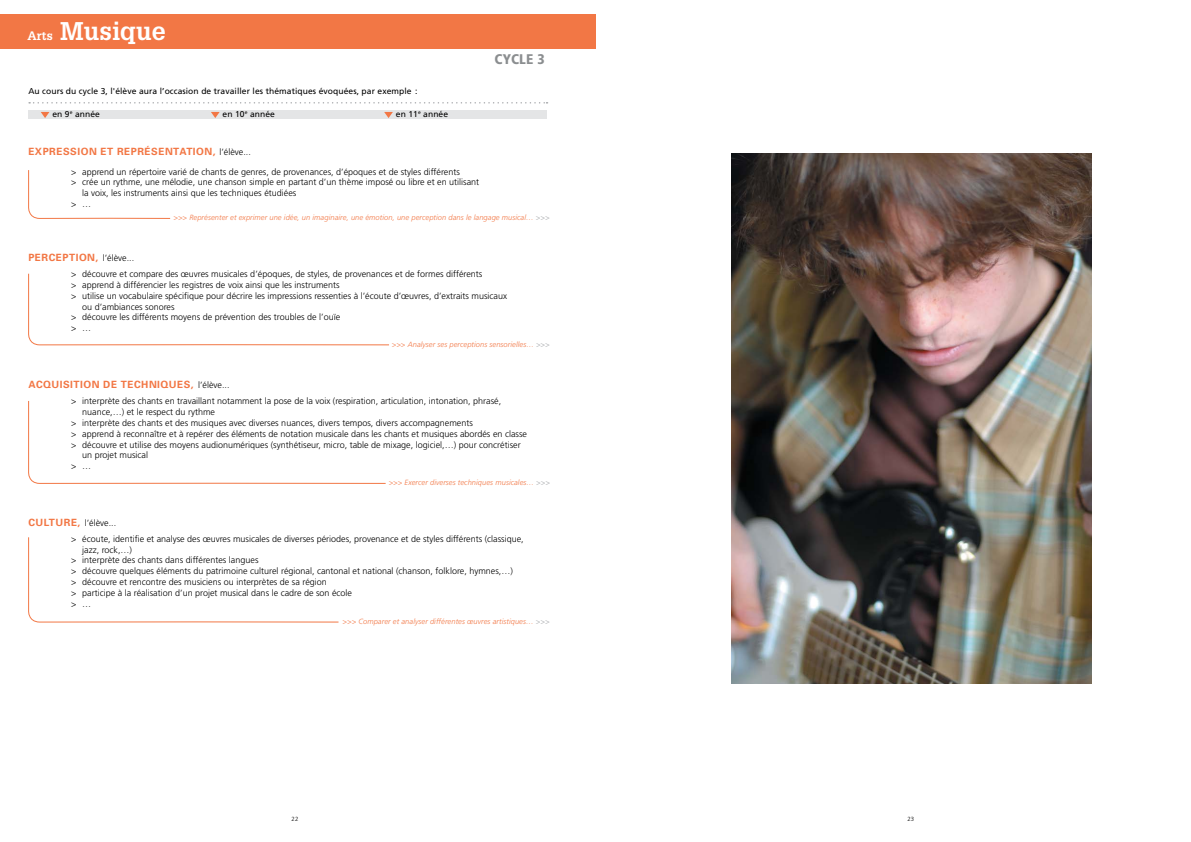
<style>
.page{position:relative;width:1191px;height:842px;background:#fff}
.page>*{position:absolute;margin:0;border:0;box-sizing:border-box;transform-origin:0 0}
.t1{font:700 25px "Glypha";color:#fff}
.t2{font:900 condensed 14px "Frutiger";letter-spacing:.01em;color:#8b8e90}
.t3{font:700 10px "Univers";letter-spacing:.05em;color:#f27745}
.t4{font:300 9px "Frutiger";color:#000}
.t5{font:300 9px "Univers";color:#000}
.t6{font:8.5px "Frutiger";letter-spacing:.01em;color:#000}
.t7{font:italic 300 7.5px "Frutiger";letter-spacing:.01em;color:#f27745}
.t8{font:300 6px "Frutiger";color:#000}
.s1{font-size:12px}
.s2{font-family:"Univers";font-weight:700;font-size:10px;color:#f27745}
.s3{font-family:"Univers"}
.s4{font-family:"Frutiger"}
.s5{color:#a7a9ac}
</style>
<div class="page">
<div style="left:0;top:14px;width:595px;height:34px;background:#f27745"></div>
<svg style="left:29px;top:102px;width:518px;height:2px"></svg>
<svg style="left:28px;top:170px;width:143px;height:49px"></svg>
<svg style="left:28px;top:401px;width:358px;height:83px"></svg>
<svg style="left:28px;top:537px;width:311px;height:85px"></svg>
<svg style="left:28px;top:273px;width:361px;height:72px"></svg>
<img style="left:731px;top:153px;width:360px;height:530px">
<div style="left:28px;top:111px;width:519px;height:8px;background:#e4e5e6"></div>
<svg style="left:41px;top:112px;width:8px;height:6px"></svg>
<svg style="left:211px;top:112px;width:9px;height:6px"></svg>
<svg style="left:384px;top:112px;width:9px;height:6px"></svg>
<h1 class="t1" style="left:27px;top:15px;width:140px"><span class="s1">Arts</span> Musique</h1>
<p class="t6" style="left:28px;top:87px;width:391px">Au cours du cycle 3, l'élève aura l’occasion de travailler les thématiques évoquées, par exemple :</p>
<p class="t6" style="left:52px;top:109px;width:49px">en 9<sup>e</sup> année</p>
<p class="t6" style="left:223px;top:109px;width:54px">en 10<sup>e</sup> année</p>
<p class="t6" style="left:396px;top:109px;width:54px">en 11<sup>e</sup> année</p>
<p class="t3" style="left:28px;top:146px;width:8px">EXPRESSION</p>
<p class="t3" style="left:101px;top:146px;width:25px">ET REPR</p>
<p class="t3" style="left:145px;top:146px;width:15px">éSENTATION</p>
<p class="t4" style="left:213px;top:147px;width:40px"><span class="s2">,</span> l’élève...</p>
<p class="t4" style="left:71px;top:166px;width:390px"><span class="s3">&gt;</span> apprend un répertoire varié de chants de genres, de provenances, d’époques et de styles différents</p>
<p class="t4" style="left:71px;top:177px;width:410px"><span class="s3">&gt;</span> crée un rythme, une mélodie, une chanson simple en partant d’un thème imposé ou libre et en utilisant</p>
<p class="t4" style="left:82px;top:188px;width:216px">la voix, les instruments ainsi que les techniques étudiées</p>
<p class="t5" style="left:71px;top:198px;width:22px">&gt; <span class="s4">…</span></p>
<h2 class="t2" style="left:494px;top:51px;width:52px">CYCLE 3</h2>
<p class="t3" style="left:28px;top:252px;width:8px">PERCEPTION</p>
<p class="t4" style="left:96px;top:253px;width:40px"><span class="s2">,</span> l’élève...</p>
<p class="t7" style="left:173px;top:213px;width:377px">&gt;&gt;&gt; Représenter et exprimer une idée, un imaginaire, une émotion, une perception dans le langage musical… <span class="s5">&gt;&gt;&gt;</span></p>
<p class="t4" style="left:71px;top:269px;width:413px"><span class="s3">&gt;</span> découvre et compare des œuvres musicales d’époques, de styles, de provenances et de formes différents</p>
<p class="t4" style="left:71px;top:280px;width:270px"><span class="s3">&gt;</span> apprend à différencier les registres de voix ainsi que les instruments</p>
<p class="t4" style="left:71px;top:290px;width:438px"><span class="s3">&gt;</span> utilise un vocabulaire spécifique pour décrire les impressions ressenties à l’écoute d’œuvres, d’extraits musicaux</p>
<p class="t4" style="left:82px;top:301px;width:94px">ou d’ambiances sonores</p>
<p class="t4" style="left:71px;top:312px;width:271px"><span class="s3">&gt;</span> découvre les différents moyens de prévention des troubles de l’ouïe</p>
<p class="t5" style="left:71px;top:322px;width:22px">&gt; <span class="s4">…</span></p>
<p class="t3" style="left:28px;top:379px;width:30px">ACQUISITION</p>
<p class="t3" style="left:103px;top:379px;width:26px">DE TEC</p>
<p class="t3" style="left:141px;top:379px;width:36px">HNIQUES</p>
<p class="t4" style="left:191px;top:380px;width:40px"><span class="s2">,</span> l’élève...</p>
<p class="t7" style="left:392px;top:340px;width:159px">&gt;&gt;&gt; Analyser ses perceptions sensorielles… <span class="s5">&gt;&gt;&gt;</span></p>
<p class="t4" style="left:71px;top:396px;width:432px"><span class="s3">&gt;</span> interprète des chants en travaillant notamment la pose de la voix (respiration, articulation, intonation, phrasé,</p>
<p class="t4" style="left:82px;top:407px;width:134px">nuance,…) et le respect du rythme</p>
<p class="t4" style="left:71px;top:418px;width:403px"><span class="s3">&gt;</span> interprète des chants et des musiques avec diverses nuances, divers tempos, divers accompagnements</p>
<p class="t4" style="left:71px;top:429px;width:457px"><span class="s3">&gt;</span> apprend à reconnaître et à repérer des éléments de notation musicale dans les chants et musiques abordés en classe</p>
<p class="t4" style="left:71px;top:439px;width:451px"><span class="s3">&gt;</span> découvre et utilise des moyens audionumériques (synthétiseur, micro, table de mixage, logiciel,…) pour concrétiser</p>
<p class="t4" style="left:82px;top:450px;width:67px">un projet musical</p>
<p class="t5" style="left:71px;top:461px;width:22px">&gt; <span class="s4">…</span></p>
<p class="t3" style="left:28px;top:516px;width:8px">CULTURE</p>
<p class="t4" style="left:78px;top:517px;width:40px"><span class="s2">,</span> l’élève...</p>
<p class="t7" style="left:389px;top:478px;width:163px">&gt;&gt;&gt; Exercer diverses techniques musicales… <span class="s5">&gt;&gt;&gt;</span></p>
<p class="t4" style="left:71px;top:533px;width:454px"><span class="s3">&gt;</span> écoute, identifie et analyse des œuvres musicales de diverses périodes, provenance et de styles différents (classique,</p>
<p class="t4" style="left:82px;top:544px;width:51px">jazz, rock,…)</p>
<p class="t4" style="left:71px;top:555px;width:189px"><span class="s3">&gt;</span> interprète des chants dans différentes langues</p>
<p class="t4" style="left:71px;top:566px;width:443px"><span class="s3">&gt;</span> découvre quelques éléments du patrimoine culturel régional, cantonal et national (chanson, folklore, hymnes,…)</p>
<p class="t4" style="left:71px;top:577px;width:257px"><span class="s3">&gt;</span> découvre et rencontre des musiciens ou interprètes de sa région</p>
<p class="t4" style="left:71px;top:587px;width:283px"><span class="s3">&gt;</span> participe à la réalisation d’un projet musical dans le cadre de son école</p>
<p class="t5" style="left:71px;top:598px;width:22px">&gt; <span class="s4">…</span></p>
<p class="t7" style="left:342px;top:617px;width:208px">&gt;&gt;&gt; Comparer et analyser différentes œuvres artistiques… <span class="s5">&gt;&gt;&gt;</span></p>
<p class="t8" style="left:291px;top:816px;width:8px">22</p>
<p class="t8" style="left:907px;top:816px;width:8px">23</p>
</div>
